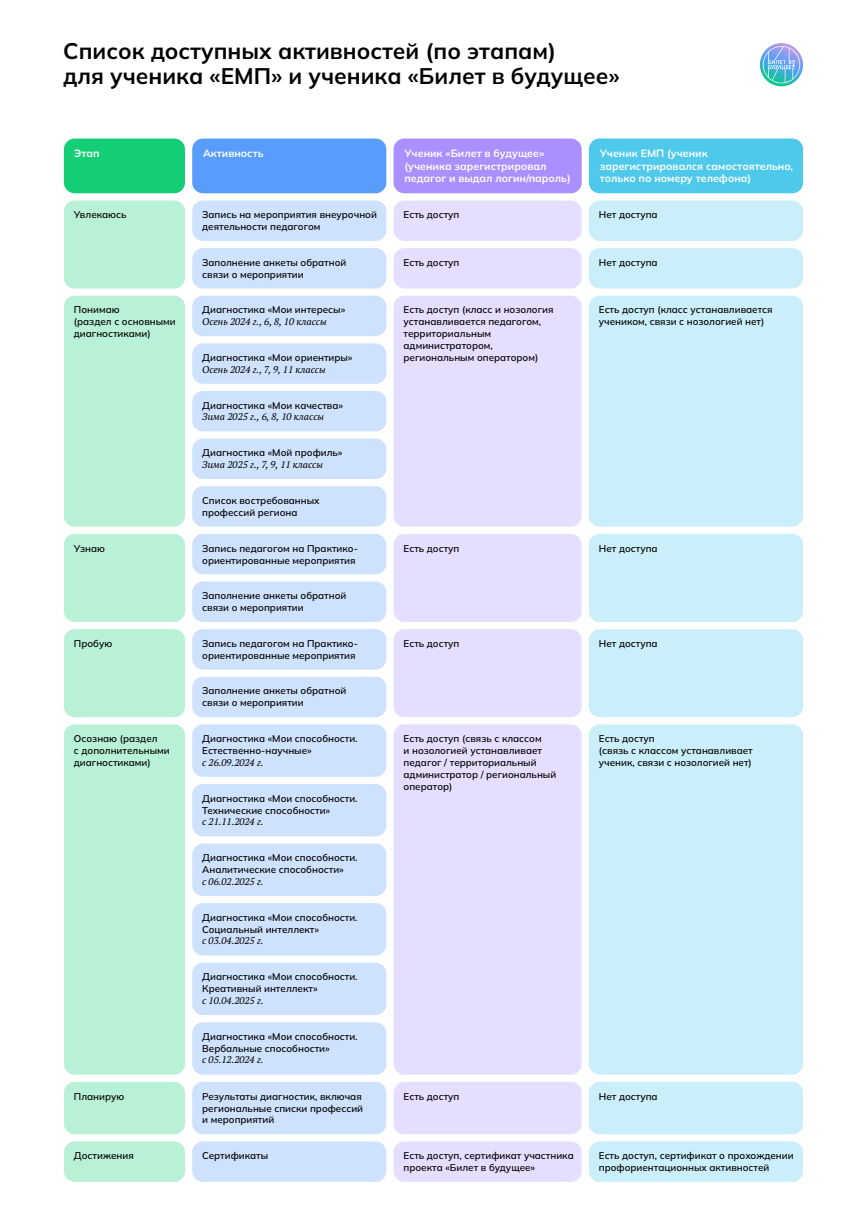
<style>
.page{position:relative;width:867px;height:1225px;background:#fff}
.page>*{position:absolute;margin:0;border:0;box-sizing:border-box;transform-origin:0 0}
.t1{font:700 22.5px/24.5px "Mulish";color:#000}
.t2{font:700 10.5px/12.9px "Mulish";color:#fff}
.t3{font:600 9.75px/12px "Mulish";color:#000}
.t4{font:italic 9.75px "PT Serif";color:#000}
</style>
<div class="page">
<div style="left:192px;top:1022px;width:194px;height:53px;background:#cee2fe;border-radius:11px"></div>
<div style="left:192px;top:844px;width:194px;height:52px;background:#cee2fe;border-radius:11px"></div>
<div style="left:192px;top:963px;width:194px;height:52px;background:#cee2fe;border-radius:11px"></div>
<div style="left:192px;top:903px;width:194px;height:52px;background:#cee2fe;border-radius:11px"></div>
<div style="left:192px;top:784px;width:194px;height:52px;background:#cee2fe;border-radius:11px"></div>
<div style="left:192px;top:724px;width:194px;height:53px;background:#cee2fe;border-radius:11px"></div>
<div style="left:192px;top:343px;width:194px;height:41px;background:#cee2fe;border-radius:11px"></div>
<div style="left:192px;top:296px;width:194px;height:40px;background:#cee2fe;border-radius:11px"></div>
<div style="left:192px;top:629px;width:194px;height:41px;background:#cee2fe;border-radius:11px"></div>
<div style="left:192px;top:534px;width:194px;height:40px;background:#cee2fe;border-radius:11px"></div>
<div style="left:64px;top:139px;width:121px;height:54px;background:#14ce75;border-radius:11px"></div>
<div style="left:192px;top:139px;width:194px;height:54px;background:#589dfb;border-radius:11px"></div>
<div style="left:394px;top:139px;width:188px;height:54px;background:#ab8eff;border-radius:11px"></div>
<div style="left:589px;top:139px;width:214px;height:54px;background:#4ec9eb;border-radius:11px"></div>
<div style="left:64px;top:200px;width:121px;height:89px;background:#b9f1d6;border-radius:11px"></div>
<div style="left:192px;top:200px;width:194px;height:41px;background:#cee2fe;border-radius:11px"></div>
<div style="left:394px;top:200px;width:188px;height:41px;background:#e6deff;border-radius:11px"></div>
<div style="left:589px;top:200px;width:214px;height:41px;background:#cbeffa;border-radius:11px"></div>
<div style="left:192px;top:248px;width:194px;height:41px;background:#cee2fe;border-radius:11px"></div>
<div style="left:394px;top:248px;width:188px;height:41px;background:#e6deff;border-radius:11px"></div>
<div style="left:589px;top:248px;width:214px;height:41px;background:#cbeffa;border-radius:11px"></div>
<div style="left:64px;top:534px;width:121px;height:88px;background:#b9f1d6;border-radius:11px"></div>
<div style="left:394px;top:534px;width:188px;height:88px;background:#e6deff;border-radius:11px"></div>
<div style="left:589px;top:534px;width:214px;height:88px;background:#cbeffa;border-radius:11px"></div>
<div style="left:64px;top:296px;width:121px;height:231px;background:#b9f1d6;border-radius:11px"></div>
<div style="left:394px;top:296px;width:188px;height:231px;background:#e6deff;border-radius:11px"></div>
<div style="left:589px;top:296px;width:214px;height:231px;background:#cbeffa;border-radius:11px"></div>
<div style="left:192px;top:439px;width:194px;height:40px;background:#cee2fe;border-radius:11px"></div>
<div style="left:192px;top:391px;width:194px;height:40px;background:#cee2fe;border-radius:11px"></div>
<div style="left:64px;top:1082px;width:121px;height:52px;background:#b9f1d6;border-radius:11px"></div>
<div style="left:192px;top:1082px;width:194px;height:52px;background:#cee2fe;border-radius:11px"></div>
<div style="left:394px;top:1082px;width:188px;height:52px;background:#e6deff;border-radius:11px"></div>
<div style="left:589px;top:1082px;width:214px;height:52px;background:#cbeffa;border-radius:11px"></div>
<div style="left:192px;top:581px;width:194px;height:41px;background:#cee2fe;border-radius:11px"></div>
<div style="left:64px;top:629px;width:121px;height:88px;background:#b9f1d6;border-radius:11px"></div>
<div style="left:394px;top:629px;width:188px;height:88px;background:#e6deff;border-radius:11px"></div>
<div style="left:589px;top:629px;width:214px;height:88px;background:#cbeffa;border-radius:11px"></div>
<div style="left:192px;top:677px;width:194px;height:40px;background:#cee2fe;border-radius:11px"></div>
<div style="left:64px;top:724px;width:121px;height:351px;background:#b9f1d6;border-radius:11px"></div>
<div style="left:394px;top:724px;width:188px;height:351px;background:#e6deff;border-radius:11px"></div>
<div style="left:589px;top:724px;width:214px;height:351px;background:#cbeffa;border-radius:11px"></div>
<div style="left:64px;top:1141px;width:121px;height:41px;background:#b9f1d6;border-radius:11px"></div>
<div style="left:192px;top:1141px;width:194px;height:41px;background:#cee2fe;border-radius:11px"></div>
<div style="left:394px;top:1141px;width:188px;height:41px;background:#e6deff;border-radius:11px"></div>
<div style="left:589px;top:1141px;width:214px;height:41px;background:#cbeffa;border-radius:11px"></div>
<div style="left:192px;top:486px;width:194px;height:41px;background:#cee2fe;border-radius:11px"></div>
<svg style="left:760px;top:43px;width:43px;height:43px"></svg>
<svg style="left:763px;top:46px;width:37px;height:37px"></svg>
<h1 class="t1" style="left:63px;top:38px;width:558px">Список доступных активностей (по этапам)<br>для ученика «ЕМП» и ученика «Билет в будущее»</h1>
<p class="t2" style="left:74px;top:146px;width:27px">Этап</p>
<p class="t2" style="left:203px;top:146px;width:62px">Активность</p>
<p class="t2" style="left:405px;top:146px;width:168px">Ученик «Билет в будущее» (ученика зарегистрировал педагог и выдал логин/пароль)</p>
<p class="t2" style="left:600px;top:146px;width:195px">Ученик ЕМП (ученик зарегистрировался самостоятельно, только по номеру телефона)</p>
<p class="t3" style="left:74px;top:208px;width:54px">Увлекаюсь</p>
<p class="t3" style="left:202px;top:208px;width:176px">Запись на мероприятия внеурочной деятельности педагогом</p>
<p class="t3" style="left:404px;top:208px;width:57px">Есть доступ</p>
<p class="t3" style="left:599px;top:208px;width:60px">Нет доступа</p>
<p class="t3" style="left:202px;top:256px;width:146px">Заполнение анкеты обратной связи о мероприятии</p>
<p class="t3" style="left:404px;top:256px;width:57px">Есть доступ</p>
<p class="t3" style="left:599px;top:256px;width:60px">Нет доступа</p>
<p class="t3" style="left:74px;top:304px;width:103px">Понимаю<br>(раздел с основными диагностиками)</p>
<p class="t3" style="left:202px;top:304px;width:145px">Диагностика «Мои интересы»</p>
<p class="t4" style="left:202px;top:315px;width:126px">Осень 2024 г., 6, 8, 10 классы</p>
<p class="t3" style="left:404px;top:304px;width:151px">Есть доступ (класс и нозология устанавливается педагогом, территориальным администратором, региональным оператором)</p>
<p class="t3" style="left:599px;top:304px;width:175px">Есть доступ (класс устанавливается учеником, связи с нозологией нет)</p>
<p class="t3" style="left:202px;top:351px;width:152px">Диагностика «Мои ориентиры»</p>
<p class="t4" style="left:202px;top:363px;width:125px">Осень 2024 г., 7, 9, 11 классы</p>
<p class="t3" style="left:202px;top:399px;width:142px">Диагностика «Мои качества»</p>
<p class="t4" style="left:202px;top:410px;width:123px">Зима 2025 г., 6, 8, 10 классы</p>
<p class="t3" style="left:202px;top:447px;width:142px">Диагностика «Мой профиль»</p>
<p class="t4" style="left:202px;top:458px;width:122px">Зима 2025 г., 7, 9, 11 классы</p>
<p class="t3" style="left:202px;top:494px;width:119px">Список востребованных профессий региона</p>
<p class="t3" style="left:74px;top:542px;width:33px">Узнаю</p>
<p class="t3" style="left:202px;top:542px;width:157px">Запись педагогом на Практико&shy;ориентированные мероприятия</p>
<p class="t3" style="left:404px;top:542px;width:57px">Есть доступ</p>
<p class="t3" style="left:599px;top:542px;width:60px">Нет доступа</p>
<p class="t3" style="left:202px;top:589px;width:146px">Заполнение анкеты обратной связи о мероприятии</p>
<p class="t3" style="left:74px;top:637px;width:40px">Пробую</p>
<p class="t3" style="left:202px;top:637px;width:157px">Запись педагогом на Практико&shy;ориентированные мероприятия</p>
<p class="t3" style="left:404px;top:637px;width:57px">Есть доступ</p>
<p class="t3" style="left:599px;top:637px;width:60px">Нет доступа</p>
<p class="t3" style="left:202px;top:685px;width:146px">Заполнение анкеты обратной связи о мероприятии</p>
<p class="t3" style="left:74px;top:732px;width:97px">Осознаю (раздел<br>с дополнительными диагностиками)</p>
<p class="t3" style="left:202px;top:732px;width:157px">Диагностика «Мои способности.<br>Естественно-научные»</p>
<p class="t3" style="left:404px;top:732px;width:154px">Есть доступ (связь с классом<br>и нозологией устанавливает педагог / территориальный администратор / региональный оператор)</p>
<p class="t3" style="left:599px;top:732px;width:155px">Есть доступ<br>(связь с классом устанавливает ученик, связи с нозологией нет)</p>
<p class="t4" style="left:202px;top:756px;width:63px">с 26.09.2024 г.</p>
<p class="t3" style="left:202px;top:792px;width:157px">Диагностика «Мои способности.<br>Технические способности»</p>
<p class="t4" style="left:202px;top:815px;width:63px">с 21.11.2024 г.</p>
<p class="t3" style="left:202px;top:852px;width:157px">Диагностика «Мои способности.<br>Аналитические способности»</p>
<p class="t4" style="left:202px;top:875px;width:63px">с 06.02.2025 г.</p>
<p class="t3" style="left:202px;top:911px;width:157px">Диагностика «Мои способности.<br>Социальный интеллект»</p>
<p class="t4" style="left:202px;top:934px;width:63px">с 03.04.2025 г.</p>
<p class="t3" style="left:202px;top:971px;width:157px">Диагностика «Мои способности.<br>Креативный интеллект»</p>
<p class="t4" style="left:202px;top:994px;width:63px">с 10.04.2025 г.</p>
<p class="t3" style="left:202px;top:1030px;width:157px">Диагностика «Мои способности.<br>Вербальные способности»</p>
<p class="t4" style="left:202px;top:1053px;width:63px">с 05.12.2024 г.</p>
<p class="t3" style="left:74px;top:1090px;width:52px">Планирую</p>
<p class="t3" style="left:202px;top:1090px;width:162px">Результаты диагностик, включая региональные списки профессий и мероприятий</p>
<p class="t3" style="left:404px;top:1090px;width:57px">Есть доступ</p>
<p class="t3" style="left:599px;top:1090px;width:60px">Нет доступа</p>
<p class="t3" style="left:74px;top:1149px;width:61px">Достижения</p>
<p class="t3" style="left:202px;top:1149px;width:68px">Сертификаты</p>
<p class="t3" style="left:404px;top:1149px;width:172px">Есть доступ, сертификат участника проекта «Билет в будущее»</p>
<p class="t3" style="left:599px;top:1149px;width:196px">Есть доступ, сертификат о прохождении профориентационных активностей</p>
</div>
